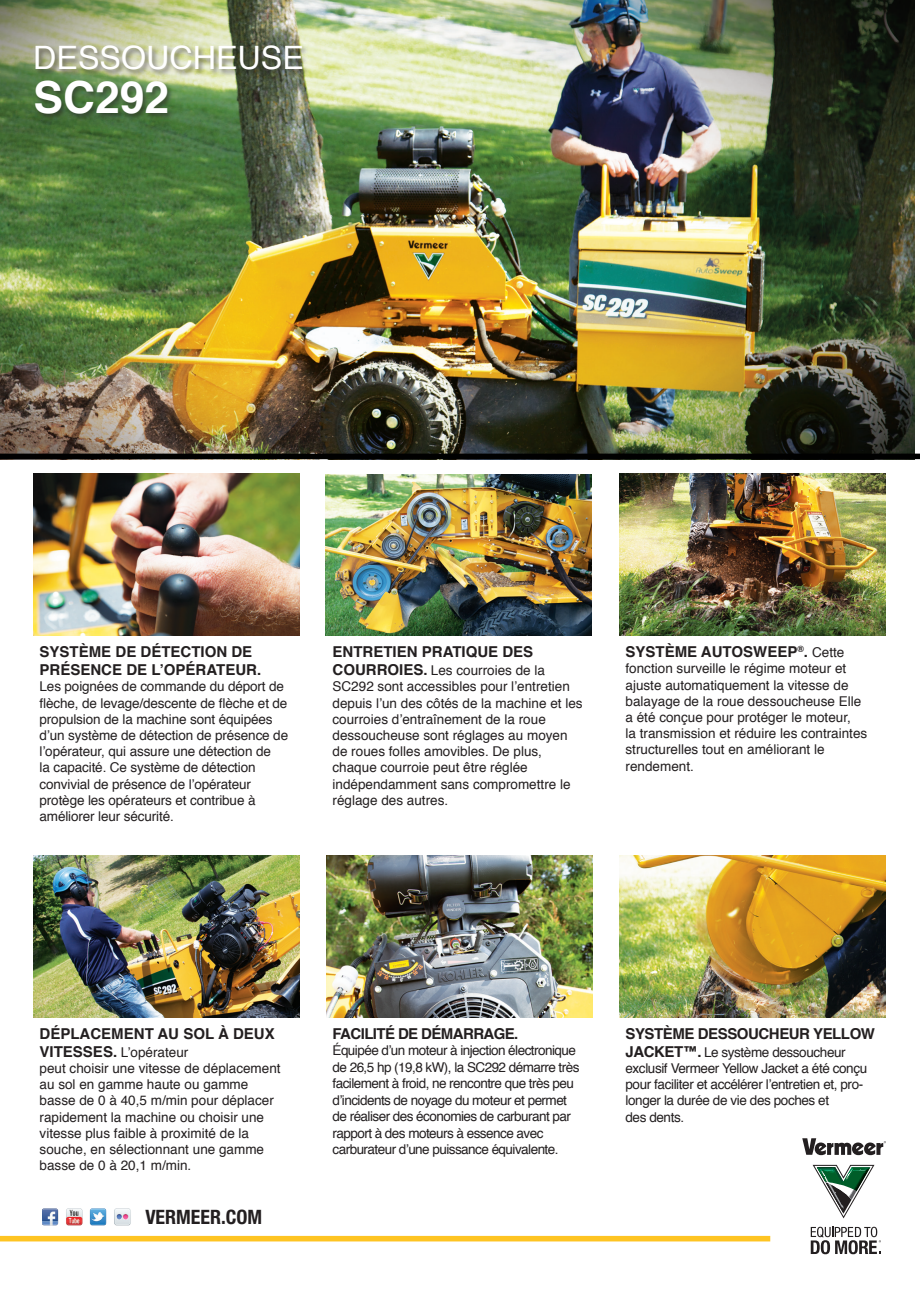
<style>
.page{position:relative;width:920px;height:1290px;background:#fff}
.page>*{position:absolute;margin:0;border:0;box-sizing:border-box;transform-origin:0 0}
.t1{font:700 44.25px "Helvetica";color:#fff}
.t2{font:32.25px "Helvetica";color:#fff}
.t3{font:700 condensed 19.8px "Helvetica Neue";color:#231f20}
.t4{font:700 15px/18px "Helvetica";color:#231f20}
.t5{font:700 15px "Helvetica";letter-spacing:-.03em;color:#231f20}
.t6{font:700 15px "Helvetica";letter-spacing:-.04em;color:#231f20}
.t7{font:13.5px/16.2px "Helvetica";color:#231f20}
.t8{font:13.5px/16.5px "Helvetica";letter-spacing:-.04em;color:#231f20}
.t9{font:13.5px/16.2px "Helvetica";letter-spacing:-.03em;color:#231f20}
.s1{font-weight:700;font-size:15px}
.s2{font-weight:400;font-size:13.5px}
</style>
<div class="page">
<img style="left:0;top:0;width:914px;height:453px">
<img style="left:34px;top:474px;width:265px;height:161px">
<img style="left:619px;top:474px;width:266px;height:161px">
<img style="left:34px;top:855px;width:265px;height:162px">
<img style="left:326px;top:855px;width:266px;height:162px">
<img style="left:619px;top:855px;width:265px;height:162px">
<div style="left:0;top:453px;width:919px;height:6px;background:#010101"></div>
<svg style="left:802px;top:1138px;width:83px;height:17px"></svg>
<svg style="left:810px;top:1226px;width:70px;height:28px"></svg>
<svg style="left:812px;top:1164px;width:62px;height:54px"></svg>
<img style="left:42px;top:1208px;width:89px;height:18px">
<div style="left:0;top:1235px;width:769px;height:6px;background:#fec422"></div>
<div style="left:34px;top:44px;width:276px;height:77px;background:#231f20;opacity:.55"></div>
<img style="left:326px;top:474px;width:265px;height:162px">
<h2 class="t2" style="left:33px;top:33px;width:272px">DESSOUCHEUSE</h2>
<h1 class="t1" style="left:34px;top:62px;width:137px">SC292</h1>
<p class="t4" style="left:40px;top:643px;width:223px">SYSTÈME DE DÉTECTION DE<br>PRÉSENCE DE L’OPÉRATEUR.</p>
<p class="t7" style="left:40px;top:679px;width:250px">Les poignées de commande du déport de flèche, de levage/descente de flèche et de propulsion de la machine sont équipées d’un système de détection de présence de l’opérateur, qui assure une détection de<br>la capacité. Ce système de détection convivial de présence de l’opérateur protège les opérateurs et contribue à améliorer leur sécurité.</p>
<p class="t4" style="left:332px;top:643px;width:202px">ENTRETIEN PRATIQUE DES</p>
<p class="t7" style="left:332px;top:662px;width:251px"><span class="s1">COURROIES.</span> Les courroies de la SC292 sont accessibles pour l’entretien depuis l’un des côtés de la machine et les courroies d’entraînement de la roue dessoucheuse sont réglages au moyen de roues folles amovibles. De plus, chaque courroie peut être réglée indépendamment sans compromettre le réglage des autres.</p>
<p class="t4" style="left:625px;top:643px;width:220px">SYSTÈME AUTOSWEEP<sup>®</sup>. <span class="s2">Cette</span></p>
<p class="t7" style="left:625px;top:661px;width:243px">fonction surveille le régime moteur et ajuste automatiquement la vitesse de balayage de la roue dessoucheuse Elle a été conçue pour protéger le moteur,<br>la transmission et réduire les contraintes structurelles tout en améliorant le rendement.</p>
<p class="t4" style="left:40px;top:1024px;width:237px">DÉPLACEMENT AU SOL À DEUX</p>
<p class="t7" style="left:40px;top:1044px;width:242px"><span class="s1">VITESSES.</span> L’opérateur<br>peut choisir une vitesse de déplacement au sol en gamme haute ou gamme basse de 0 à 40,5 m/min pour déplacer rapidement la machine ou choisir une vitesse plus faible à proximité de la souche, en sélectionnant une gamme basse de 0 à 20,1 m/min.</p>
<h3 class="t3" style="left:145px;top:1205px;width:118px">VERMEER.COM</h3>
<p class="t6" style="left:332px;top:1021px;width:187px">FACILITÉ DE DÉMARRAGE.</p>
<p class="t8" style="left:332px;top:1042px;width:248px">Équipée d’un moteur à injection électronique de 26,5 hp (19,8 kW), la SC292 démarre très facilement à froid, ne rencontre que très peu d’incidents de noyage du moteur et permet de réaliser des économies de carburant par rapport à des moteurs à essence avec carburateur d’une puissance équivalente.</p>
<p class="t5" style="left:625px;top:1021px;width:251px">SYSTÈME DESSOUCHEUR YELLOW</p>
<p class="t9" style="left:625px;top:1044px;width:243px"><span class="s1">JACKET™.</span> Le système dessoucheur exclusif Vermeer Yellow Jacket a été conçu pour faciliter et accélérer l’entretien et, pro&shy;longer la durée de vie des poches et<br>des dents.</p>
</div>
